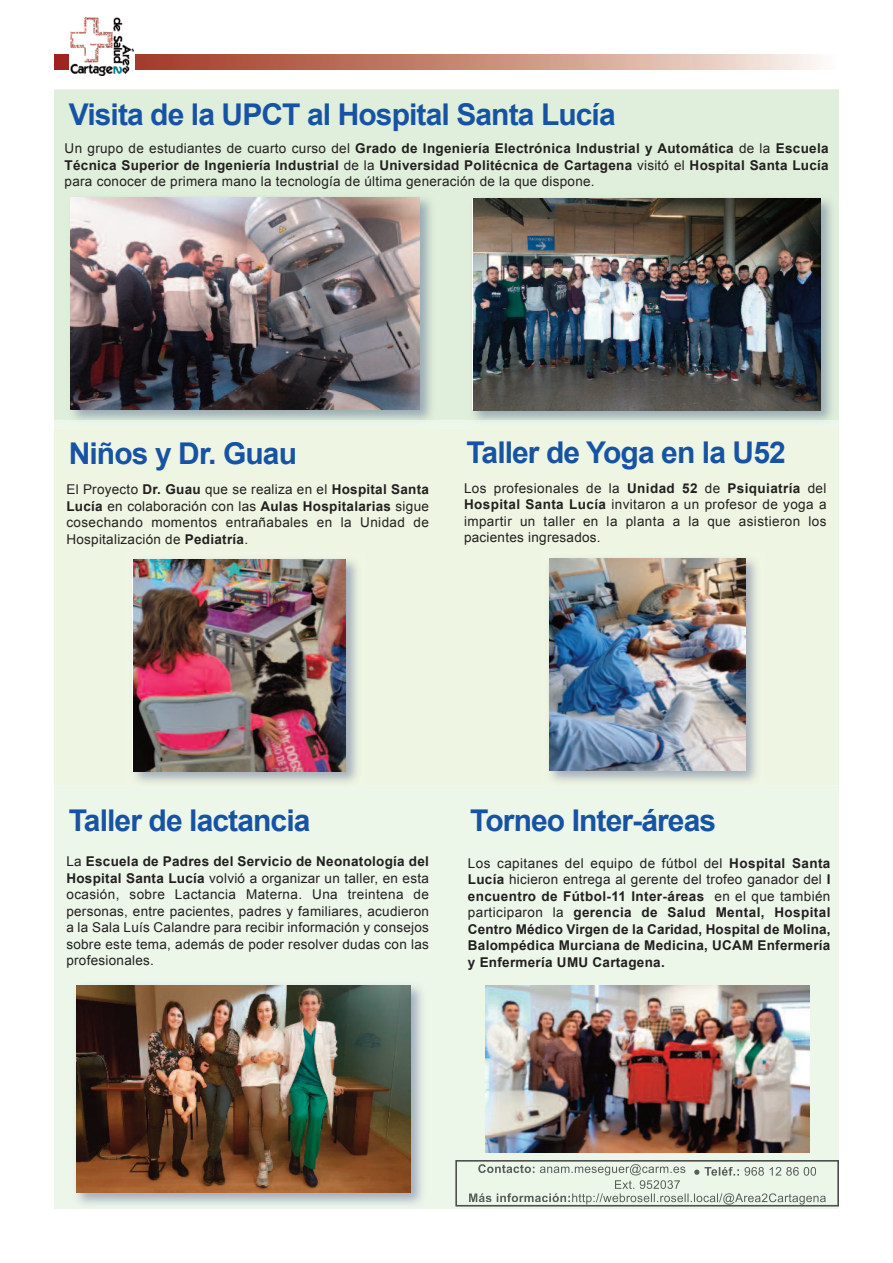
<style>
.page{position:relative;width:893px;height:1263px;background:#fff}
.page>*{position:absolute;margin:0;border:0;box-sizing:border-box;transform-origin:0 0}
.t1{font:700 30px "Arial";letter-spacing:-.03em;color:#1753a4}
.t2{font:13.5px/16.5px "Arial";letter-spacing:.02em;color:#231f20;text-align:justify}
.t3{font:700 13.5px/16.5px "Arial";letter-spacing:.02em;color:#231f20;text-align:justify}
.s1{font-weight:400}
.s2{font-weight:700}
</style>
<div class="page">
<img style="left:54px;top:54px;width:766px;height:16px">
<div style="left:69px;top:17px;width:66px;height:61px;background:#fff"></div>
<img style="left:70px;top:17px;width:63px;height:59px">
<div style="left:54px;top:420px;width:785px;height:789px;background:#ecf6e9"></div>
<svg style="left:455px;top:1160px;width:384px;height:46px;background:#d1dace"></svg>
<div style="left:54px;top:89px;width:785px;height:331px;background:#e0efdb"></div>
<img style="left:486px;top:985px;width:324px;height:167px">
<img style="left:64px;top:191px;width:375px;height:238px">
<img style="left:71px;top:198px;width:348px;height:211px">
<img style="left:70px;top:979px;width:360px;height:230px">
<img style="left:77px;top:985px;width:334px;height:207px">
<img style="left:465px;top:191px;width:374px;height:238px">
<img style="left:474px;top:198px;width:347px;height:212px">
<div style="left:54px;top:429px;width:785px;height:356px;background:#eef6e3"></div>
<img style="left:126px;top:552px;width:239px;height:239px">
<img style="left:134px;top:559px;width:211px;height:212px">
<img style="left:543px;top:552px;width:222px;height:238px">
<img style="left:550px;top:559px;width:195px;height:212px">
<h1 class="t1" style="left:69px;top:98px;width:548px">Visita de la UPCT al Hospital Santa Lucía</h1>
<p class="t3" style="left:65px;top:140px;width:765px"><span class="s1">Un grupo de estudiantes de cuarto curso del</span> Grado de Ingeniería Electrónica Industrial y Automática <span class="s1">de la</span> Escuela Técnica Superior de Ingeniería Industrial <span class="s1">de la</span> Universidad Politécnica de Cartagena <span class="s1">visitó el</span> Hospital Santa Lucía <span class="s1">para conocer de primera mano la tecnología de última generación de la que dispone.</span></p>
<h1 class="t1" style="left:69px;top:437px;width:230px">Niños y Dr. Guau</h1>
<p class="t2" style="left:66px;top:481px;width:364px">El Proyecto <span class="s2">Dr. Guau</span> que se realiza en el <span class="s2">Hospital Santa Lucía</span> en colaboración con las <span class="s2">Aulas Hospitalarias</span> sigue cosechando momentos entrañabales en la Unidad de Hospitalización de <span class="s2">Pediatría</span>.</p>
<h1 class="t1" style="left:466px;top:436px;width:321px">Taller de Yoga en la U52</h1>
<p class="t2" style="left:464px;top:480px;width:364px">Los profesionales de la <span class="s2">Unidad 52</span> de <span class="s2">Psiquiatría</span> del <span class="s2">Hospital Santa Lucía</span> invitaron a un profesor de yoga a impartir un taller en la planta a la que asistieron los pacientes ingresados.</p>
<h1 class="t1" style="left:69px;top:804px;width:243px">Taller de lactancia</h1>
<p class="t2" style="left:66px;top:853px;width:364px">La <span class="s2">Escuela de Padres del Servicio de Neonatología del Hospital Santa Lucía</span> volvió a organizar un taller, en esta ocasión, sobre Lactancia Materna. Una treintena de personas, entre pacientes, padres y familiares, acudieron a la Sala Luís Calandre para recibir información y consejos sobre este tema, además de poder resolver dudas con las profesionales.</p>
<h1 class="t1" style="left:470px;top:804px;width:247px">Torneo Inter-áreas</h1>
<p class="t3" style="left:468px;top:855px;width:364px"><span class="s1">Los capitanes del equipo de fútbol del</span> Hospital Santa Lucía <span class="s1">hicieron entrega al gerente del trofeo ganador del</span> I encuentro de Fútbol-11 Inter-áreas <span class="s1">en el que también participaron la</span> gerencia de Salud Mental, Hospital Centro Médico Virgen de la Caridad, Hospital de Molina, Balompédica Murciana de Medicina, UCAM Enfermería y Enfermería UMU Cartagena.</p>
</div>
